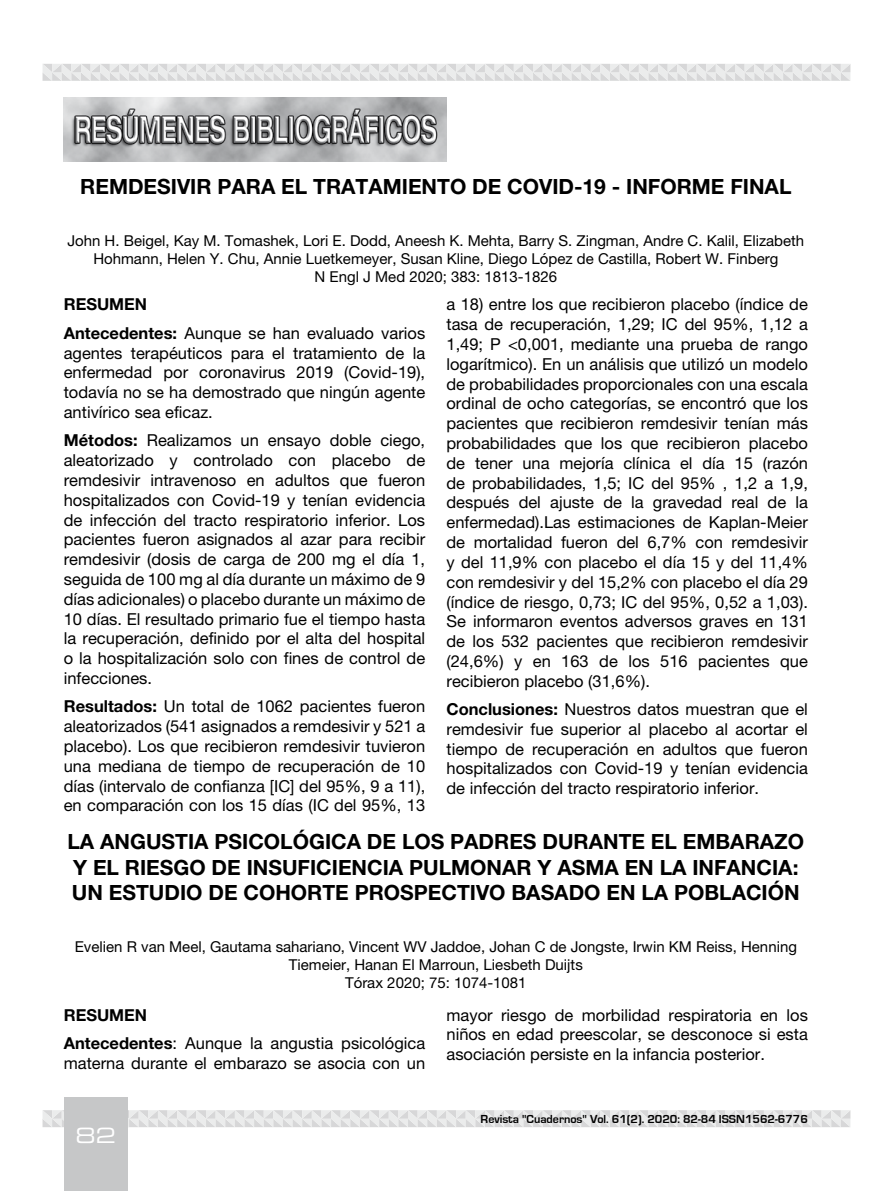
<style>
.page{position:relative;width:893px;height:1191px;background:#fff}
.page>*{position:absolute;margin:0;border:0;box-sizing:border-box;transform-origin:0 0}
.t1{font:700 21px/25.2px "Helvetica Neue LT Std";color:#000}
.t2{font:21px "Eurostile LT Std Ex 2";color:#fff}
.t3{font:16.5px/19.8px "Helvetica Neue LT Std";color:#000;text-align:justify}
.t4{font:15px/18px "Helvetica Neue LT Std";color:#000;text-align:center}
.t5{font:700 12px "Eurostile";color:#000}
.s1{font-weight:700}
</style>
<div class="page">
<svg style="left:43px;top:64px;width:807px;height:17px;background:#e2e3e3"></svg>
<svg style="left:43px;top:1110px;width:807px;height:17px;background:#e2e3e3"></svg>
<div style="left:64px;top:1097px;width:64px;height:94px;background:#c6c7c8"></div>
<img style="left:64px;top:98px;width:382px;height:64px">
<p class="t1" style="left:80px;top:173px;width:713px">REMDESIVIR PARA EL TRATAMIENTO DE COVID-19 - INFORME FINAL</p>
<p class="t4" style="left:67px;top:231px;width:738px">John H. Beigel, Kay M. Tomashek, Lori E. Dodd, Aneesh K. Mehta, Barry S. Zingman, Andre C. Kalil, Elizabeth<br>Hohmann, Helen Y. Chu, Annie Luetkemeyer, Susan Kline, Diego López de Castilla, Robert W. Finberg<br>N Engl J Med 2020; 383: 1813-1826</p>
<p class="t3" style="left:64px;top:290px;width:363px;line-height:28.3px"><span class="s1">RESUMEN<br>Antecedentes:</span> Aunque se han evaluado varios</p>
<p class="t3" style="left:64px;top:342px;width:363px">agentes terapéuticos para el tratamiento de la enfermedad por coronavirus 2019 (Covid-19), todavía no se ha demostrado que ningún agente antivírico sea eficaz.</p>
<p class="t3" style="left:64px;top:430px;width:363px"><span class="s1">Métodos:</span> Realizamos un ensayo doble ciego, aleatorizado y controlado con placebo de remdesivir intravenoso en adultos que fueron hospitalizados con Covid-19 y tenían evidencia de infección del tracto respiratorio inferior. Los pacientes fueron asignados al azar para recibir remdesivir (dosis de carga de 200 mg el día 1, seguida de 100 mg al día durante un máximo de 9 días adicionales) o placebo durante un máximo de 10 días. El resultado primario fue el tiempo hasta la recuperación, definido por el alta del hospital o la hospitalización solo con fines de control de infecciones.</p>
<p class="t3" style="left:64px;top:696px;width:363px"><span class="s1">Resultados:</span> Un total de 1062 pacientes fueron aleatorizados (541 asignados a remdesivir y 521 a placebo). Los que recibieron remdesivir tuvieron una mediana de tiempo de recuperación de 10 días (intervalo de confianza [IC] del 95%, 9 a 11), en comparación con los 15 días (IC del 95%, 13</p>
<p class="t3" style="left:446px;top:294px;width:363px">a 18) entre los que recibieron placebo (índice de tasa de recuperación, 1,29; IC del 95%, 1,12 a 1,49; P &lt;0,001, mediante una prueba de rango logarítmico). En un análisis que utilizó un modelo de probabilidades proporcionales con una escala ordinal de ocho categorías, se encontró que los pacientes que recibieron remdesivir tenían más probabilidades que los que recibieron placebo de tener una mejoría clínica el día 15 (razón de probabilidades, 1,5; IC del 95% , 1,2 a 1,9, después del ajuste de la gravedad real de la enfermedad).Las estimaciones de Kaplan-Meier de mortalidad fueron del 6,7% con remdesivir y del 11,9% con placebo el día 15 y del 11,4% con remdesivir y del 15,2% con placebo el día 29 (índice de riesgo, 0,73; IC del 95%, 0,52 a 1,03).<br>Se informaron eventos adversos graves en 131 de los 532 pacientes que recibieron remdesivir (24,6%) y en 163 de los 516 pacientes que recibieron placebo (31,6%).</p>
<p class="t3" style="left:446px;top:699px;width:363px"><span class="s1">Conclusiones:</span> Nuestros datos muestran que el remdesivir fue superior al placebo al acortar el tiempo de recuperación en adultos que fueron hospitalizados con Covid-19 y tenían evidencia de infección del tracto respiratorio inferior.</p>
<p class="t1" style="left:68px;top:829px;width:738px">LA ANGUSTIA PSICOLÓGICA DE LOS PADRES DURANTE EL EMBARAZO<br>Y EL RIESGO DE INSUFICIENCIA PULMONAR Y ASMA EN LA INFANCIA:<br>UN ESTUDIO DE COHORTE PROSPECTIVO BASADO EN LA POBLACIÓN</p>
<p class="t4" style="left:75px;top:937px;width:724px">Evelien R van Meel, Gautama sahariano, Vincent WV Jaddoe, Johan C de Jongste, Irwin KM Reiss, Henning<br>Tiemeier, Hanan El Marroun, Liesbeth Duijts<br>Tórax 2020; 75: 1074-1081</p>
<p class="t3" style="left:64px;top:1000px;width:363px;line-height:28.3px"><span class="s1">RESUMEN<br>Antecedentes</span>: Aunque la angustia psicológica</p>
<p class="t3" style="left:64px;top:1052px;width:363px">materna durante el embarazo se asocia con un</p>
<p class="t3" style="left:446px;top:1004px;width:363px">mayor riesgo de morbilidad respiratoria en los niños en edad preescolar, se desconoce si esta asociación persiste en la infancia posterior.</p>
<p class="t2" style="left:75px;top:1121px;width:42px">82</p>
<p class="t5" style="left:481px;top:1112px;width:329px">Revista "Cuadernos" Vol. 61(2). 2020: 82-84 ISSN1562-6776</p>
</div>
